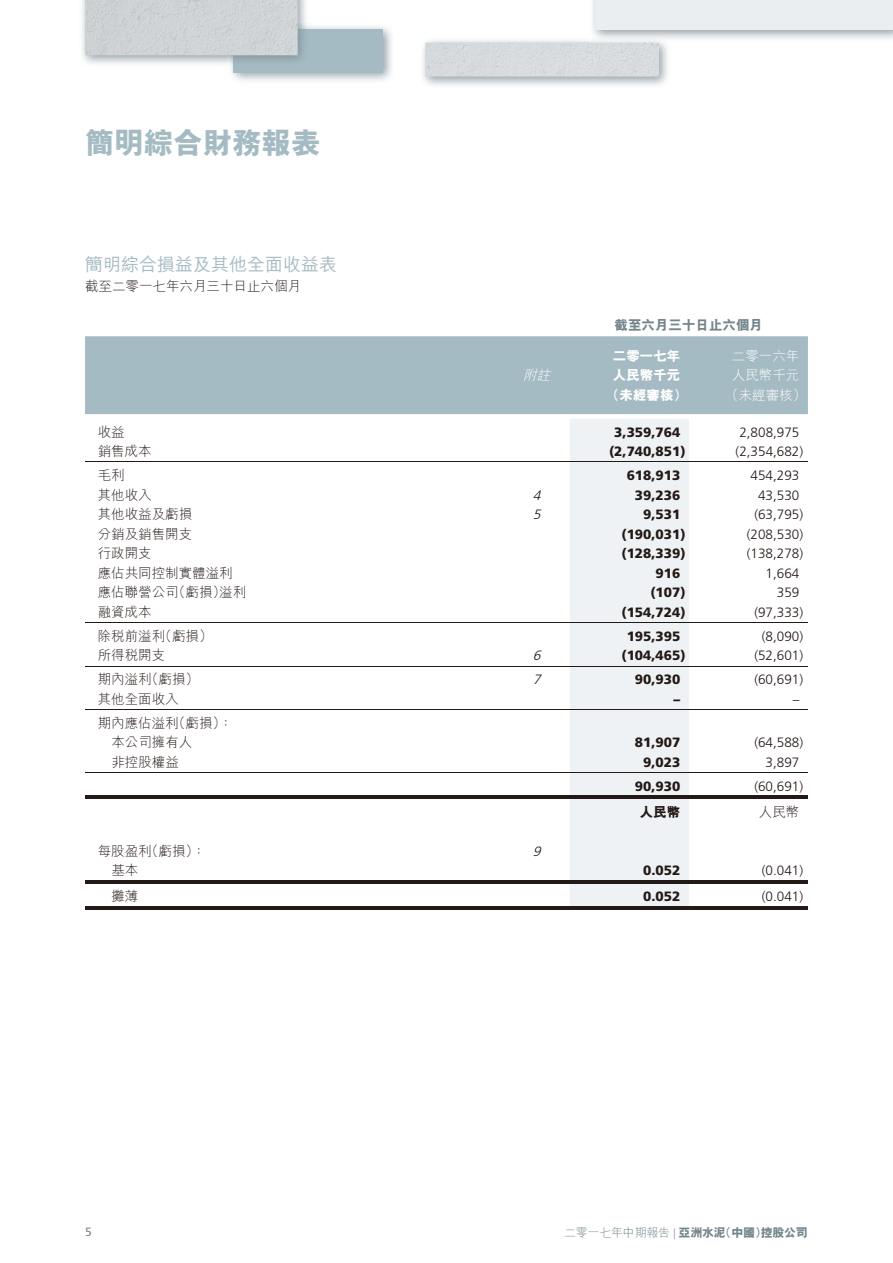
<style>
.page{position:relative;width:893px;height:1263px;background:#fff}
.page>*{position:absolute;margin:0;border:0;box-sizing:border-box;transform-origin:0 0}
.t1{font:30px "M Hei HK Xbold E Ten B5 H";letter-spacing:-.02em;color:#a5bbc3}
.t2{font:18px "M Hei HK Medium E Ten B5 H";color:#a5bbc3}
.t3{font:13.5px/19.5px "M Hei HK Light E Ten B5 H";color:#231916}
.t4{font:300 13.5px "Frutiger LT Std";color:#231916}
.t5{font:900 13.5px "Frutiger LT Std";color:#231916}
.t6{font:13.5px "M Hei HK Xbold E Ten B5 H";color:#fff}
.t7{font:13.5px "M Hei HK Light E Ten B5 H";color:#fff}
.t8{font:13.5px "M Hei HK Xbold E Ten B5 H";color:#74858c}
.t9{font:italic 300 13.5px "Frutiger LT Std";color:#231916}
.t10{font:13.5px "M Hei HK Xbold E Ten B5 H";color:#231916}
.t11{font:italic 13.5px "M Hei HK Light E Ten B5 H";color:#fff}
.t12{font:12px "M Hei HK Xbold E Ten B5 H";letter-spacing:-.02em;color:#74858c}
.t13{font:12px "Frutiger LT Std";color:#74858c}
.s1{font-family:"M Hei HK Light E Ten B5 H"}
</style>
<div class="page">
<img style="left:85px;top:0;width:808px;height:84px">
<div style="left:85px;top:336px;width:723px;height:78px;background:#a5bbc3"></div>
<div style="left:570px;top:419px;width:119px;height:487px;background:#eff2f4"></div>
<hr style="left:85px;top:462px;width:421px;height:1px;background:#231916">
<hr style="left:506px;top:462px;width:64px;height:1px;background:#231916">
<hr style="left:570px;top:462px;width:119px;height:1px;background:#231916">
<hr style="left:689px;top:462px;width:119px;height:1px;background:#231916">
<hr style="left:85px;top:622px;width:421px;height:1px;background:#231916">
<hr style="left:506px;top:622px;width:64px;height:1px;background:#231916">
<hr style="left:570px;top:622px;width:119px;height:1px;background:#231916">
<hr style="left:689px;top:622px;width:119px;height:1px;background:#231916">
<hr style="left:85px;top:666px;width:421px;height:1px;background:#231916">
<hr style="left:506px;top:666px;width:64px;height:1px;background:#231916">
<hr style="left:570px;top:666px;width:119px;height:1px;background:#231916">
<hr style="left:689px;top:666px;width:119px;height:1px;background:#231916">
<hr style="left:85px;top:709px;width:421px;height:1px;background:#231916">
<hr style="left:506px;top:709px;width:64px;height:1px;background:#231916">
<hr style="left:570px;top:709px;width:119px;height:1px;background:#231916">
<hr style="left:689px;top:709px;width:119px;height:1px;background:#231916">
<hr style="left:85px;top:772px;width:421px;height:1px;background:#231916">
<hr style="left:506px;top:772px;width:64px;height:1px;background:#231916">
<hr style="left:570px;top:772px;width:119px;height:1px;background:#231916">
<hr style="left:689px;top:772px;width:119px;height:1px;background:#231916">
<hr style="left:85px;top:796px;width:421px;height:3px;background:#231916">
<hr style="left:506px;top:796px;width:64px;height:3px;background:#231916">
<hr style="left:570px;top:796px;width:119px;height:3px;background:#231916">
<hr style="left:689px;top:796px;width:119px;height:3px;background:#231916">
<hr style="left:85px;top:880px;width:421px;height:3px;background:#231916">
<hr style="left:506px;top:880px;width:64px;height:3px;background:#231916">
<hr style="left:570px;top:880px;width:119px;height:3px;background:#231916">
<hr style="left:689px;top:880px;width:119px;height:3px;background:#231916">
<hr style="left:85px;top:906px;width:421px;height:3px;background:#231916">
<hr style="left:506px;top:906px;width:64px;height:3px;background:#231916">
<hr style="left:570px;top:906px;width:119px;height:3px;background:#231916">
<hr style="left:689px;top:906px;width:119px;height:3px;background:#231916">
<h1 class="t1" style="left:85px;top:132px;width:237px">簡明綜合財務報表</h1>
<h2 class="t2" style="left:85px;top:258px;width:254px">簡明綜合損益及其他全面收益表</h2>
<p class="t3" style="left:85px;top:278px;width:217px">截至二零一七年六月三十日止六個月</p>
<p class="t8" style="left:615px;top:320px;width:150px">截至六月三十日止六個月</p>
<p class="t6" style="left:613px;top:351px;width:69px">二零一七年</p>
<p class="t7" style="left:732px;top:351px;width:69px">二零一六年</p>
<p class="t11" style="left:523px;top:370px;width:32px">附註</p>
<p class="t6" style="left:613px;top:370px;width:69px">人民幣千元</p>
<p class="t7" style="left:732px;top:370px;width:69px">人民幣千元</p>
<p class="t6" style="left:606px;top:390px;width:82px">（未經審核）</p>
<p class="t7" style="left:725px;top:390px;width:82px">（未經審核）</p>
<p class="t3" style="left:98px;top:424px;width:28px">收益</p>
<p class="t5" style="left:614px;top:424px;width:68px">3,359,764</p>
<p class="t4" style="left:739px;top:425px;width:62px">2,808,975</p>
<p class="t3" style="left:98px;top:443px;width:55px">銷售成本</p>
<p class="t5" style="left:609px;top:444px;width:78px">(2,740,851)</p>
<p class="t4" style="left:736px;top:445px;width:69px">(2,354,682)</p>
<p class="t3" style="left:98px;top:467px;width:28px">毛利</p>
<p class="t5" style="left:627px;top:468px;width:55px">618,913</p>
<p class="t4" style="left:751px;top:469px;width:50px">454,293</p>
<p class="t3" style="left:98px;top:487px;width:55px">其他收入</p>
<p class="t9" style="left:533px;top:488px;width:13px">4</p>
<p class="t5" style="left:635px;top:487px;width:47px">39,236</p>
<p class="t4" style="left:758px;top:488px;width:43px">43,530</p>
<p class="t3" style="left:98px;top:506px;width:96px">其他收益及虧損</p>
<p class="t9" style="left:533px;top:508px;width:13px">5</p>
<p class="t5" style="left:643px;top:507px;width:39px">9,531</p>
<p class="t4" style="left:754px;top:508px;width:50px">(63,795)</p>
<p class="t3" style="left:98px;top:526px;width:96px">分銷及銷售開支</p>
<p class="t5" style="left:621px;top:526px;width:66px">(190,031)</p>
<p class="t4" style="left:747px;top:527px;width:58px">(208,530)</p>
<p class="t3" style="left:98px;top:545px;width:55px">行政開支</p>
<p class="t5" style="left:621px;top:546px;width:66px">(128,339)</p>
<p class="t4" style="left:747px;top:547px;width:58px">(138,278)</p>
<p class="t3" style="left:98px;top:565px;width:136px">應佔共同控制實體溢利</p>
<p class="t5" style="left:656px;top:565px;width:26px">916</p>
<p class="t4" style="left:766px;top:566px;width:35px">1,664</p>
<p class="t3" style="left:98px;top:584px;width:150px">應佔聯營公司（虧損）溢利</p>
<p class="t5" style="left:650px;top:585px;width:37px">(107)</p>
<p class="t4" style="left:777px;top:586px;width:24px">359</p>
<p class="t3" style="left:98px;top:604px;width:55px">融資成本</p>
<p class="t5" style="left:621px;top:604px;width:66px">(154,724)</p>
<p class="t4" style="left:754px;top:605px;width:50px">(97,333)</p>
<p class="t3" style="left:98px;top:628px;width:116px">除稅前溢利（虧損）</p>
<p class="t5" style="left:627px;top:628px;width:55px">195,395</p>
<p class="t4" style="left:762px;top:629px;width:43px">(8,090)</p>
<p class="t3" style="left:98px;top:647px;width:69px">所得稅開支</p>
<p class="t9" style="left:533px;top:649px;width:13px">6</p>
<p class="t5" style="left:621px;top:648px;width:66px">(104,465)</p>
<p class="t4" style="left:754px;top:649px;width:50px">(52,601)</p>
<p class="t3" style="left:98px;top:671px;width:103px">期內溢利（虧損）</p>
<p class="t9" style="left:533px;top:673px;width:13px">7</p>
<p class="t5" style="left:635px;top:672px;width:47px">90,930</p>
<p class="t4" style="left:754px;top:673px;width:50px">(60,691)</p>
<p class="t3" style="left:98px;top:691px;width:82px">其他全面收入</p>
<p class="t5" style="left:674px;top:691px;width:8px">–</p>
<p class="t4" style="left:793px;top:692px;width:8px">–</p>
<p class="t3" style="left:111px;top:715px;width:123px;text-indent:-14px">期內應佔溢利（虧損）：本公司擁有人</p>
<p class="t5" style="left:635px;top:735px;width:47px">81,907</p>
<p class="t4" style="left:754px;top:736px;width:50px">(64,588)</p>
<p class="t3" style="left:111px;top:754px;width:69px">非控股權益</p>
<p class="t5" style="left:643px;top:754px;width:39px">9,023</p>
<p class="t4" style="left:766px;top:755px;width:35px">3,897</p>
<p class="t5" style="left:635px;top:778px;width:47px">90,930</p>
<p class="t4" style="left:754px;top:779px;width:50px">(60,691)</p>
<p class="t10" style="left:640px;top:806px;width:42px">人民幣</p>
<p class="t3" style="left:759px;top:804px;width:42px">人民幣</p>
<p class="t3" style="left:98px;top:843px;width:109px">每股盈利（虧損）：</p>
<p class="t9" style="left:533px;top:844px;width:13px">9</p>
<p class="t3" style="left:111px;top:862px;width:28px">基本</p>
<p class="t5" style="left:643px;top:862px;width:39px">0.052</p>
<p class="t4" style="left:762px;top:864px;width:43px">(0.041)</p>
<p class="t3" style="left:111px;top:888px;width:28px">攤薄</p>
<p class="t5" style="left:643px;top:888px;width:39px">0.052</p>
<p class="t4" style="left:762px;top:890px;width:43px">(0.041)</p>
<p class="t13" style="left:85px;top:1226px;width:8px">5</p>
<p class="t12" style="left:564px;top:1228px;width:245px"><span class="s1">二零一七年中期報告 |</span> 亞洲水泥（中國）控股公司</p>
</div>
